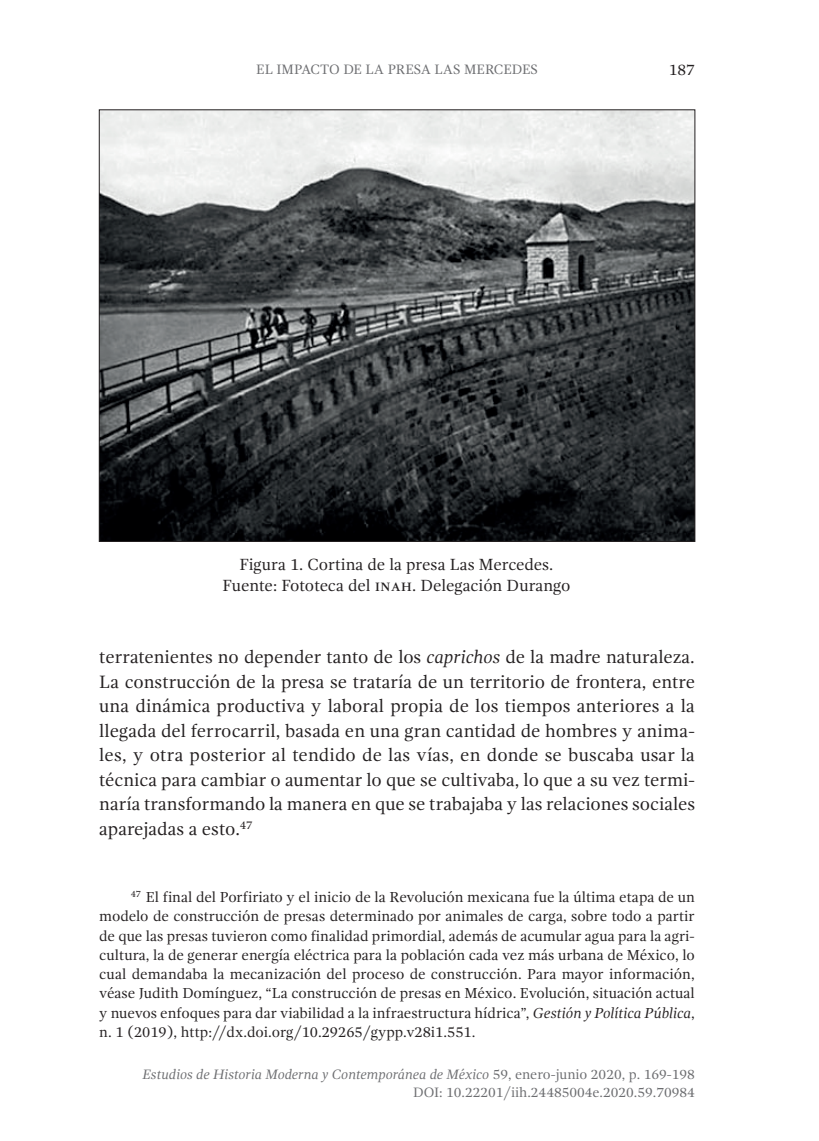
<style>
.page{position:relative;width:819px;height:1141px;background:#fff}
.page>*{position:absolute;margin:0;border:0;box-sizing:border-box;transform-origin:0 0}
.t1{font:18.38px/24.5px "Gandhi Serif";color:#231f20;text-align:justify}
.t2{font:16.62px/21px "Gandhi Serif";color:#231f20;text-align:center}
.t3{font:15.75px "Gandhi Serif";color:#231f20}
.t4{font:14.88px/19.2px "Gandhi Serif";color:#231f20;text-align:justify}
.t5{font:14px/17.5px "Gandhi Serif";color:#6c6d70;text-align:right}
.s1{font-style:italic}
</style>
<div class="page">
<img style="left:101px;top:111px;width:592px;height:429px">
<p class="t5" style="left:256px;top:61px;width:283px">El impacto de la presa Las Mercedes</p>
<p class="t3" style="left:668px;top:61px;width:28px">187</p>
<p class="t2" style="left:222px;top:554px;width:349px">Figura 1. Cortina de la presa Las Mercedes.<br>Fuente: Fototeca del inah. Delegación Durango</p>
<p class="t1" style="left:99px;top:645px;width:597px">terratenientes no depender tanto de los <span class="s1">caprichos</span> de la madre naturaleza.<br>La construcción de la presa se trataría de un territorio de frontera, entre una dinámica productiva y laboral propia de los tiempos anteriores a la llegada del ferrocarril, basada en una gran cantidad de hombres y anima&shy;les, y otra posterior al tendido de las vías, en donde se buscaba usar la técnica para cambiar o aumentar lo que se cultivaba, lo que a su vez termi&shy;naría transformando la manera en que se trabajaba y las relaciones sociales aparejadas a esto.<sup>47</sup></p>
<p class="t4" style="left:99px;top:887px;width:597px;text-indent:32px"><sup>47</sup> El final del Porfiriato y el inicio de la Revolución mexicana fue la última etapa de un modelo de construcción de presas determinado por animales de carga, sobre todo a partir de que las presas tuvieron como finalidad primordial, además de acumular agua para la agri&shy;cultura, la de generar energía eléctrica para la población cada vez más urbana de México, lo cual demandaba la mecanización del proceso de construcción. Para mayor información, véase Judith Domínguez, “La construcción de presas en México. Evolución, situación actual y nuevos enfoques para dar viabilidad a la infraestructura hídrica”, <span class="s1">Gestión y Política Pública</span>, n. 1 (2019), http://dx.doi.org/10.29265/gypp.v28i1.551.</p>
<p class="t5" style="left:142px;top:1066px;width:554px"><span class="s1">Estudios de Historia Moderna y Contemporánea de México</span> 59, enero-junio 2020, p. 169-198<br>DOI: 10.22201/iih.24485004e.2020.59.70984</p>
</div>
